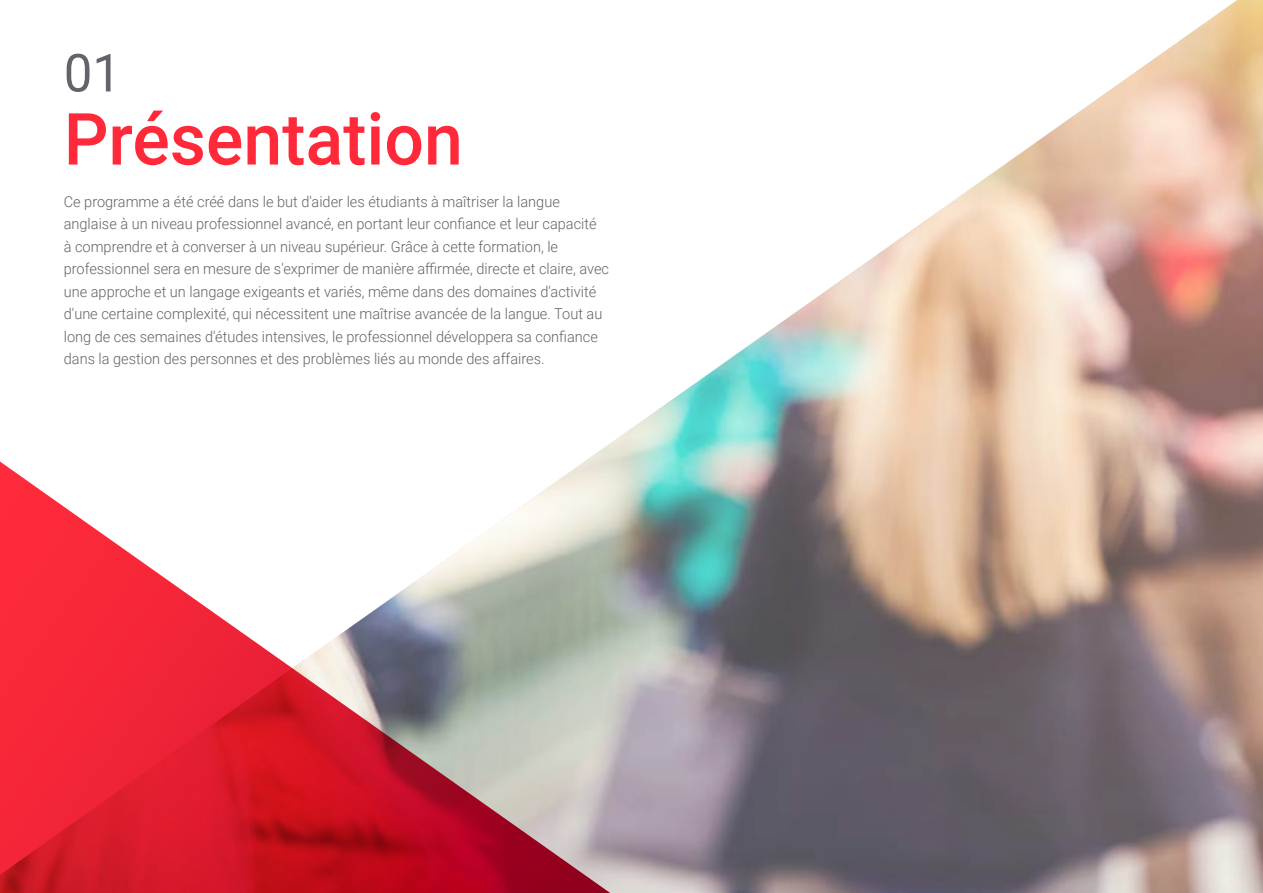
<style>
.page{position:relative;width:1263px;height:893px;background:#fff}
.page>*{position:absolute;margin:0;border:0;box-sizing:border-box;transform-origin:0 0}
.t1{font:500 72px "Roboto";color:#ff293a}
.t2{font:52.5px "Roboto";color:#61646a}
.t3{font:300 15px/22.5px "Roboto";color:#61646a}
</style>
<div class="page">
<img style="left:607px;top:0;width:656px;height:893px">
<svg style="left:0;top:446px;width:640px;height:447px"></svg>
<h2 class="t2" style="left:64px;top:36px;width:59px">01</h2>
<h1 class="t1" style="left:64px;top:89px;width:401px">Présentation</h1>
<p class="t3" style="left:64px;top:190px;width:547px">Ce programme a été créé dans le but d'aider les étudiants à maîtriser la langue anglaise à un niveau professionnel avancé, en portant leur confiance et leur capacité<br>à comprendre et à converser à un niveau supérieur. Grâce à cette formation, le professionnel sera en mesure de s'exprimer de manière affirmée, directe et claire, avec une approche et un langage exigeants et variés, même dans des domaines d'activité d'une certaine complexité, qui nécessitent une maîtrise avancée de la langue. Tout au long de ces semaines d'études intensives, le professionnel développera sa confiance dans la gestion des personnes et des problèmes liés au monde des affaires.</p>
</div>
